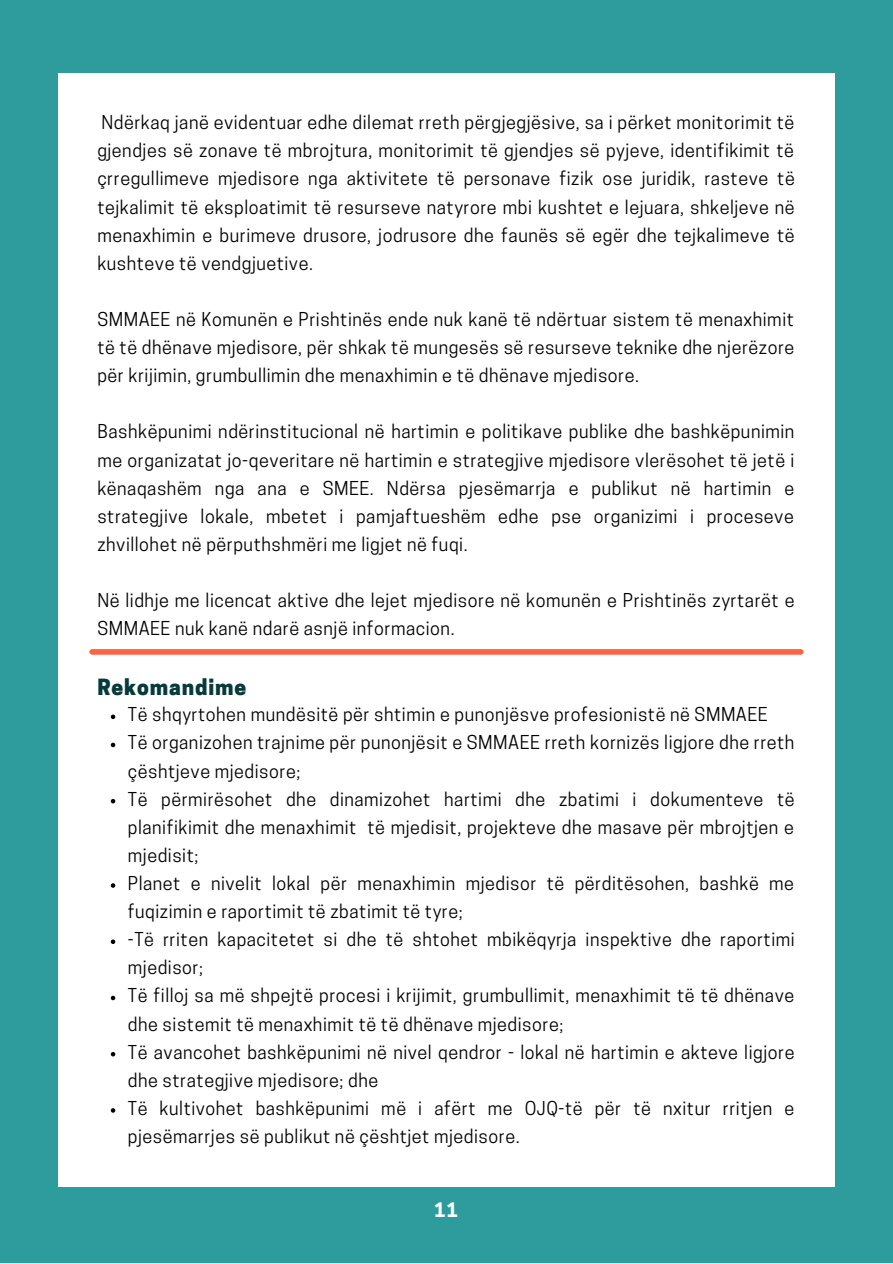
<style>
.page{position:relative;width:893px;height:1264px;background:#fff}
.page>*{position:absolute;margin:0;border:0;box-sizing:border-box;transform-origin:0 0}
.t1{font:800 21px "Cooper Hewitt";letter-spacing:.04em;color:#073a3b}
.t2{font:700 18.75px "Cooper Hewitt";color:#fff}
.t3{font:18px/28px "Cooper Hewitt";letter-spacing:.03em;color:#000}
</style>
<div class="page">
<div style="left:0;top:0;width:892px;height:1262px;background:#2e9b9d"></div>
<div style="left:58px;top:74px;width:776px;height:1112px;background:#fff"></div>
<svg style="left:111px;top:714px;width:4px;height:5px"></svg>
<svg style="left:111px;top:742px;width:4px;height:5px"></svg>
<svg style="left:111px;top:799px;width:4px;height:4px"></svg>
<svg style="left:111px;top:883px;width:4px;height:4px"></svg>
<svg style="left:111px;top:939px;width:4px;height:5px"></svg>
<svg style="left:111px;top:995px;width:4px;height:5px"></svg>
<svg style="left:111px;top:1052px;width:4px;height:4px"></svg>
<svg style="left:111px;top:1108px;width:4px;height:4px"></svg>
<div style="left:92px;top:649px;width:708px;height:5px;background:#ff6145"></div>
<p class="t3" style="left:97px;top:111px;width:699px;text-align:justify">Ndërkaq janë evidentuar edhe dilemat rreth përgjegjësive, sa i përket monitorimit të gjendjes së zonave të mbrojtura, monitorimit të gjendjes së pyjeve, identifikimit të çrregullimeve mjedisore nga aktivitete të personave fizik ose juridik, rasteve të tejkalimit të eksploatimit të resurseve natyrore mbi kushtet e lejuara, shkeljeve në menaxhimin e burimeve drusore, jodrusore dhe faunës së egër dhe tejkalimeve të kushteve të vendgjuetive.</p>
<p class="t3" style="left:97px;top:307px;width:698px;text-align:justify">SMMAEE në Komunën e Prishtinës ende nuk kanë të ndërtuar sistem të menaxhimit të të dhënave mjedisore, për shkak të mungesës së resurseve teknike dhe njerëzore për krijimin, grumbullimin dhe menaxhimin e të dhënave mjedisore.</p>
<p class="t3" style="left:97px;top:420px;width:698px;text-align:justify">Bashkëpunimi ndërinstitucional në hartimin e politikave publike dhe bashkëpunimin me organizatat jo-qeveritare në hartimin e strategjive mjedisore vlerësohet të jetë i kënaqashëm nga ana e SMEE. Ndërsa pjesëmarrja e publikut në hartimin e strategjive lokale, mbetet i pamjaftueshëm edhe pse organizimi i proceseve zhvillohet në përputhshmëri me ligjet në fuqi.</p>
<p class="t3" style="left:97px;top:588px;width:698px">Në lidhje me licencat aktive dhe lejet mjedisore në komunën e Prishtinës zyrtarët e<br>SMMAEE nuk kanë ndarë asnjë informacion.</p>
<p class="t1" style="left:97px;top:679px;width:150px">Rekomandime</p>
<p class="t3" style="left:128px;top:702px;width:641px">Të shqyrtohen mundësitë për shtimin e punonjësve profesionistë në SMMAEE</p>
<p class="t3" style="left:128px;top:731px;width:668px">Të organizohen trajnime për punonjësit e SMMAEE rreth kornizës ligjore dhe rreth çështjeve mjedisore;</p>
<p class="t3" style="left:128px;top:787px;width:668px;text-align:justify">Të përmirësohet dhe dinamizohet hartimi dhe zbatimi i dokumenteve të planifikimit dhe menaxhimit të mjedisit, projekteve dhe masave për mbrojtjen e mjedisit;</p>
<p class="t3" style="left:128px;top:871px;width:667px">Planet e nivelit lokal për menaxhimin mjedisor të përditësohen, bashkë me fuqizimin e raportimit të zbatimit të tyre;</p>
<p class="t3" style="left:128px;top:927px;width:668px">-Të rriten kapacitetet si dhe të shtohet mbikëqyrja inspektive dhe raportimi mjedisor;</p>
<p class="t3" style="left:128px;top:983px;width:667px">Të filloj sa më shpejtë procesi i krijimit, grumbullimit, menaxhimit të të dhënave dhe sistemit të menaxhimit të të dhënave mjedisore;</p>
<p class="t3" style="left:128px;top:1040px;width:668px">Të avancohet bashkëpunimi në nivel qendror - lokal në hartimin e akteve ligjore dhe strategjive mjedisore; dhe</p>
<p class="t3" style="left:128px;top:1096px;width:668px">Të kultivohet bashkëpunimi më i afërt me OJQ-të për të nxitur rritjen e pjesëmarrjes së publikut në çështjet mjedisore.</p>
<p class="t2" style="left:434px;top:1202px;width:25px">11</p>
</div>
